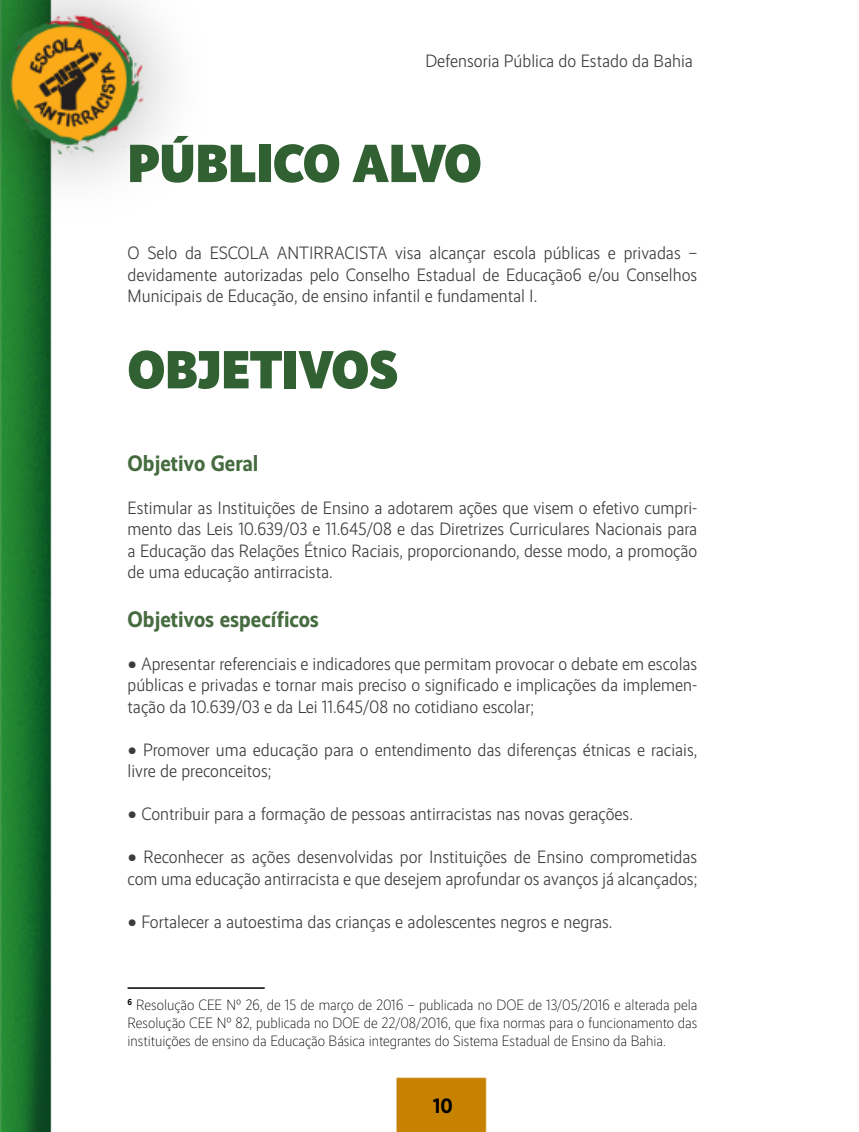
<style>
.page{position:relative;width:859px;height:1132px;background:#fff}
.page>*{position:absolute;margin:0;border:0;box-sizing:border-box;transform-origin:0 0}
.t1{font:900 54px "Realist Narrow";letter-spacing:-.005em;color:#316032}
.t2{font:700 22.5px "Realist Narrow";color:#456b3f}
.t3{font:700 21px "Realist Narrow";color:#000}
.t4{font:300 18px/21.6px "Realist Narrow";color:#3c3c3b;text-align:justify}
.t5{font:300 15px/18px "Realist Narrow";color:#000;text-align:justify}
</style>
<div class="page">
<img style="left:0;top:0;width:487px;height:1131px">
<hr style="left:128px;top:986px;width:137px;height:2px;background:#000">
<p class="t4" style="left:425px;top:51px;width:269px">Defensoria Pública do Estado da Bahia</p>
<h1 class="t1" style="left:128px;top:131px;width:356px">PÚBLICO ALVO</h1>
<p class="t4" style="left:128px;top:242px;width:571px">O Selo da ESCOLA ANTIRRACISTA visa alcançar escola públicas e privadas – devidamente autorizadas pelo Conselho Estadual de Educação6 e/ou Conselhos Municipais de Educação, de ensino infantil e fundamental I.</p>
<h1 class="t1" style="left:128px;top:337px;width:272px">OBJETIVOS</h1>
<p class="t2" style="left:128px;top:450px;width:132px">Objetivo Geral</p>
<p class="t4" style="left:128px;top:496px;width:571px">Estimular as Instituições de Ensino a adotarem ações que visem o efetivo cumpri&shy;mento das Leis 10.639/03 e 11.645/08 e das Diretrizes Curriculares Nacionais para a Educação das Relações Étnico Raciais, proporcionando, desse modo, a promoção de uma educação antirracista.</p>
<p class="t2" style="left:128px;top:605px;width:193px">Objetivos específicos</p>
<p class="t4" style="left:128px;top:652px;width:571px">● Apresentar referenciais e indicadores que permitam provocar o debate em escolas públicas e privadas e tornar mais preciso o significado e implicações da implemen&shy;tação da 10.639/03 e da Lei 11.645/08 no cotidiano escolar;</p>
<p class="t4" style="left:128px;top:738px;width:571px">● Promover uma educação para o entendimento das diferenças étnicas e raciais, livre de preconceitos;</p>
<p class="t4" style="left:128px;top:803px;width:507px">● Contribuir para a formação de pessoas antirracistas nas novas gerações.</p>
<p class="t4" style="left:128px;top:846px;width:571px">● Reconhecer as ações desenvolvidas por Instituições de Ensino comprometidas com uma educação antirracista e que desejem aprofundar os avanços já alcançados;</p>
<p class="t4" style="left:128px;top:910px;width:486px">● Fortalecer a autoestima das crianças e adolescentes negros e negras.</p>
<p class="t5" style="left:128px;top:995px;width:571px"><sup>6</sup> Resolução CEE Nº 26, de 15 de março de 2016 – publicada no DOE de 13/05/2016 e alterada pela Resolução CEE Nº 82, publicada no DOE de 22/08/2016, que fixa normas para o funcionamento das instituições de ensino da Educação Básica integrantes do Sistema Estadual de Ensino da Bahia.</p>
<p class="t3" style="left:433px;top:1092px;width:21px">10</p>
</div>
